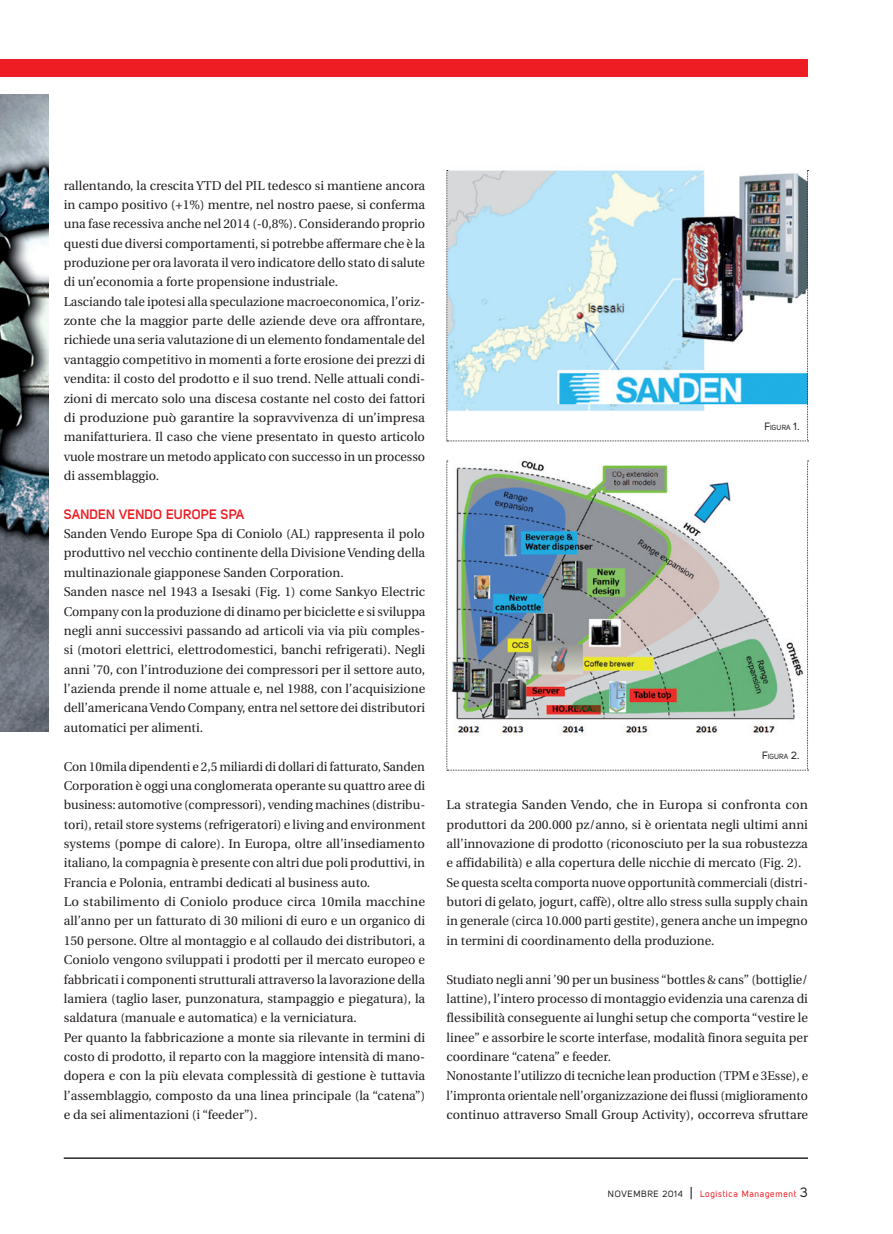
<style>
.page{position:relative;width:893px;height:1234px;background:#fff}
.page>*{position:absolute;margin:0;border:0;box-sizing:border-box;transform-origin:0 0}
.Art_Intertitolo_ross{font:700 13.5px "Uni Sans Semi";letter-spacing:.005em;color:#ee1d23}
.Art_Testo{font:12.75px/19.4px "Utopia";color:#231f20;text-align:justify}
.t1{font:9px "Uni Sans Regular";letter-spacing:.07em;color:#ee1d23}
.t2{font:7.35px "Uni Sans Regular";color:#231f20}
.s1{font-size:10.5px}
.s2{color:#231f20}
.s3{font-size:13.5px;color:#231f20}
</style>
<div class="page">
<div style="left:0;top:60px;width:808px;height:17px;background:#ee1d23"></div>
<img style="left:0;top:94px;width:49px;height:637px">
<hr style="left:64px;top:1157px;width:744px;height:1px;background:#231f20">
<svg style="left:446px;top:170px;width:362px;height:271px"></svg>
<img style="left:446px;top:460px;width:362px;height:310px">
<p class="Art_Testo" style="left:64px;top:176px;width:363px">rallentando, la crescita YTD del PIL tedesco si mantiene ancora in campo positivo (+1%) mentre, nel nostro paese, si conferma una fase recessiva anche nel 2014 (-0,8%). Considerando proprio questi due diversi comportamenti, si potrebbe affermare che è la produzione per ora lavorata il vero indicatore dello stato di salute di un’economia a forte propensione industriale.</p>
<p class="Art_Testo" style="left:64px;top:292px;width:363px">Lasciando tale ipotesi alla speculazione macroeconomica, l’oriz&shy;zonte che la maggior parte delle aziende deve ora affrontare, richiede una seria valutazione di un elemento fondamentale del vantaggio competitivo in momenti a forte erosione dei prezzi di vendita: il costo del prodotto e il suo trend. Nelle attuali condi&shy;zioni di mercato solo una discesa costante nel costo dei fattori di produzione può garantire la sopravvivenza di un’impresa manifatturiera. Il caso che viene presentato in questo articolo vuole mostrare un metodo applicato con successo in un processo di assemblaggio.</p>
<p class="Art_Intertitolo_ross" style="left:64px;top:506px;width:182px">SANDEN VENDO EUROPE SPA</p>
<p class="Art_Testo" style="left:64px;top:524px;width:363px">Sanden Vendo Europe Spa di Coniolo (AL) rappresenta il polo produttivo nel vecchio continente della Divisione Vending della multinazionale giapponese Sanden Corporation.</p>
<p class="Art_Testo" style="left:64px;top:582px;width:363px">Sanden nasce nel 1943 a Isesaki (Fig. 1) come Sankyo Electric Company con la produzione di dinamo per biciclette e si sviluppa negli anni successivi passando ad articoli via via più comples&shy;si (motori elettrici, elettrodomestici, banchi refrigerati). Negli anni ’70, con l’introduzione dei compressori per il settore auto, l’azienda prende il nome attuale e, nel 1988, con l’acquisizione dell’americana Vendo Company, entra nel settore dei distributori automatici per alimenti.</p>
<p class="Art_Testo" style="left:64px;top:756px;width:363px">Con 10mila dipendenti e 2,5 miliardi di dollari di fatturato, Sanden Corporation è oggi una conglomerata operante su quattro aree di business: automotive (compressori), vending machines (distribu&shy;tori), retail store systems (refrigeratori) e living and environment systems (pompe di calore). In Europa, oltre all’insediamento italiano, la compagnia è presente con altri due poli produttivi, in Francia e Polonia, entrambi dedicati al business auto.</p>
<p class="Art_Testo" style="left:64px;top:892px;width:363px">Lo stabilimento di Coniolo produce circa 10mila macchine all’anno per un fatturato di 30 milioni di euro e un organico di 150 persone. Oltre al montaggio e al collaudo dei distributori, a Coniolo vengono sviluppati i prodotti per il mercato europeo e fabbricati i componenti strutturali attraverso la lavorazione della lamiera (taglio laser, punzonatura, stampaggio e piegatura), la saldatura (manuale e automatica) e la verniciatura.</p>
<p class="Art_Testo" style="left:64px;top:1027px;width:363px">Per quanto la fabbricazione a monte sia rilevante in termini di costo di prodotto, il reparto con la maggiore intensità di mano&shy;dopera e con la più elevata complessità di gestione è tuttavia l’assemblaggio, composto da una linea principale (la “catena”) e da sei alimentazioni (i “feeder”).</p>
<p class="t2" style="left:764px;top:423px;width:37px"><span class="s1">F</span>IGURA <span class="s1">1.</span></p>
<p class="t2" style="left:762px;top:752px;width:39px"><span class="s1">F</span>IGURA <span class="s1">2.</span></p>
<p class="Art_Testo" style="left:446px;top:795px;width:363px">La strategia Sanden Vendo, che in Europa si confronta con produttori da 200.000 pz/anno, si è orientata negli ultimi anni all’innovazione di prodotto (riconosciuto per la sua robustezza e affidabilità) e alla copertura delle nicchie di mercato (Fig. 2).</p>
<p class="Art_Testo" style="left:446px;top:872px;width:363px">Se questa scelta comporta nuove opportunità commerciali (distri&shy;butori di gelato, jogurt, caffè), oltre allo stress sulla supply chain in generale (circa 10.000 parti gestite), genera anche un impegno in termini di coordinamento della produzione.</p>
<p class="Art_Testo" style="left:446px;top:969px;width:363px">Studiato negli anni ’90 per un business “bottles &amp; cans” (bottiglie/ lattine), l’intero processo di montaggio evidenzia una carenza di flessibilità conseguente ai lunghi setup che comporta “vestire le linee” e assorbire le scorte interfase, modalità finora seguita per coordinare “catena” e feeder.</p>
<p class="Art_Testo" style="left:446px;top:1066px;width:363px">Nonostante l’utilizzo di tecniche lean production (TPM e 3Esse), e l’impronta orientale nell’organizzazione dei flussi (miglioramento continuo attraverso Small Group Activity), occorreva sfruttare</p>
<p class="t1" style="left:608px;top:1187px;width:202px"><span class="s2">NOVEMBRE 2014</span> <span class="s3">|</span> Logistica Management <span class="s3">3</span></p>
</div>
